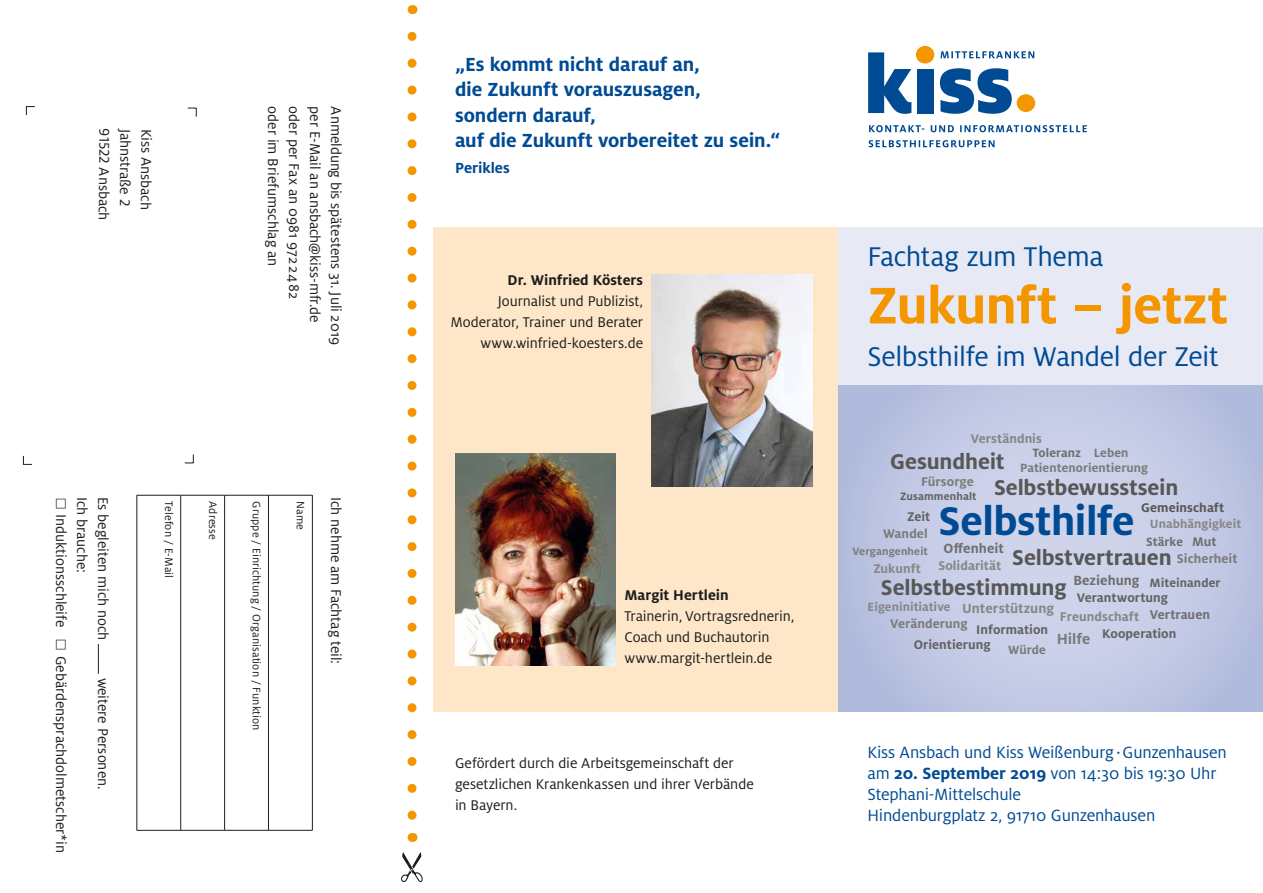
<style>
.page{position:relative;width:1263px;height:893px;background:#fff}
.page>*{position:absolute;margin:0;border:0;box-sizing:border-box;transform-origin:0 0}
.t1{font:700 57px "Milo Pro";letter-spacing:-.015em;color:#f49600}
.t2{font:700 44.25px "Milo Pro";letter-spacing:-.01em;color:#004b93}
.t3{font:30px "Milo Pro";letter-spacing:-.015em;color:#004b93}
.t4{font:700 23.7px "Milo Pro";letter-spacing:-.005em;color:#575756}
.t5{font:700 21px/25.5px "Milo Pro";letter-spacing:-.005em;color:#004b93}
.t6{font:18px/21px "Milo Pro";letter-spacing:-.015em;color:#004b93}
.t7{font:700 16.2px "Milo Pro";color:#004b93}
.t8{font:700 16.2px "Milo Pro";letter-spacing:-.005em;color:#7c7b7b}
.t9{font:15.6px/21px "Milo Pro";letter-spacing:-.005em;color:#1d1d1b}
.t10{font:700 15.6px "Milo Pro";color:#1d1d1b}
.t11{font:700 14.7px "Milo Pro";color:#706f6f}
.t12{font:700 14.7px "Milo Pro";color:#878787}
.t13{font:700 13.95px "Milo Pro";color:#646363}
.t14{font:700 13.95px "Milo Pro";letter-spacing:.005em;color:#878787}
.t15{font:700 13.95px "Milo Pro";letter-spacing:.005em;color:#7c7b7b}
.t16{font:700 13.95px "Milo Pro";letter-spacing:.005em;color:#706f6f}
.t17{font:700 13.95px "Milo Pro";letter-spacing:.005em;color:#575756}
.t18{font:700 13.35px "Milo Pro";letter-spacing:.005em;color:#7c7b7b}
.t19{font:700 13.35px "Milo Pro";color:#878787}
.t20{font:700 13.35px "Milo Pro";letter-spacing:.005em;color:#706f6f}
.t21{font:700 13.35px "Milo Pro";letter-spacing:.005em;color:#646363}
.t22{font:12px "Milo Pro";letter-spacing:.005em;color:#1d1d1b}
.t23{font:700 11.85px "Milo Pro";letter-spacing:.01em;color:#7c7b7b}
.t24{font:700 11.85px "Milo Pro";letter-spacing:.01em;color:#646363}
.s1{font-weight:700}
</style>
<div class="page">
<svg style="left:838px;top:385px;width:425px;height:327px;background:#c1c8e4"></svg>
<div style="left:838px;top:227px;width:425px;height:158px;background:#e7e9f5"></div>
<div style="left:433px;top:227px;width:405px;height:485px;background:#fee6c8"></div>
<img style="left:455px;top:453px;width:161px;height:213px">
<svg style="left:26px;top:106px;width:9px;height:9px"></svg>
<svg style="left:23px;top:456px;width:9px;height:9px"></svg>
<svg style="left:188px;top:108px;width:9px;height:9px"></svg>
<svg style="left:185px;top:454px;width:9px;height:10px"></svg>
<hr style="left:98px;top:644px;width:1px;height:30px;background:#1d1d1b">
<svg style="left:408px;top:36px;width:9px;height:784px"></svg>
<svg style="left:401px;top:852px;width:22px;height:30px"></svg>
<hr style="left:312px;top:495px;width:1px;height:335px;background:#1d1d1b">
<hr style="left:269px;top:495px;width:43px;height:1px;background:#1d1d1b">
<hr style="left:269px;top:830px;width:43px;height:1px;background:#1d1d1b">
<hr style="left:268px;top:495px;width:1px;height:335px;background:#1d1d1b">
<hr style="left:225px;top:495px;width:43px;height:1px;background:#1d1d1b">
<hr style="left:225px;top:830px;width:43px;height:1px;background:#1d1d1b">
<hr style="left:224px;top:495px;width:1px;height:335px;background:#1d1d1b">
<hr style="left:181px;top:495px;width:43px;height:1px;background:#1d1d1b">
<hr style="left:181px;top:830px;width:43px;height:1px;background:#1d1d1b">
<hr style="left:180px;top:495px;width:1px;height:335px;background:#1d1d1b">
<hr style="left:137px;top:495px;width:44px;height:1px;background:#1d1d1b">
<hr style="left:137px;top:830px;width:44px;height:1px;background:#1d1d1b">
<hr style="left:137px;top:495px;width:1px;height:335px;background:#1d1d1b">
<img style="left:652px;top:274px;width:160px;height:213px">
<svg style="left:868px;top:52px;width:43px;height:62px"></svg>
<div style="left:916px;top:46px;width:18px;height:17px;background:#f49600;border-radius:50%"></div>
<div style="left:917px;top:69px;width:16px;height:44px;background:#004b93"></div>
<svg style="left:940px;top:68px;width:72px;height:46px"></svg>
<div style="left:1017px;top:94px;width:18px;height:18px;background:#f49600;border-radius:50%"></div>
<svg style="left:940px;top:51px;width:94px;height:7px"></svg>
<svg style="left:869px;top:140px;width:125px;height:7px"></svg>
<svg style="left:869px;top:125px;width:218px;height:7px"></svg>
<p class="t9" style="left:115px;top:129px;width:93px;rotate:91deg">91522 Ansbach</p>
<p class="t9" style="left:136px;top:129px;width:79px;rotate:91deg">Jahnstraße 2</p>
<p class="t9" style="left:157px;top:129px;width:82px;rotate:91deg">Kiss Ansbach</p>
<p class="t9" style="left:305px;top:106px;width:195px;rotate:90deg">oder per Fax an 0981 9722482</p>
<p class="t9" style="left:326px;top:106px;width:218px;rotate:90deg">per E-Mail an ansbach@kiss-mfr.de</p>
<p class="t9" style="left:347px;top:106px;width:240px;rotate:90deg">Anmeldung bis spätestens 31. Juli 2019</p>
<p class="t9" style="left:284px;top:106px;width:161px;rotate:90deg">oder im Briefumschlag an</p>
<p class="t9" style="left:113px;top:497px;width:145px;rotate:90deg">Es begleiten mich noch</p>
<p class="t9" style="left:347px;top:497px;width:169px;rotate:90deg">Ich nehme am Fachtag teil:</p>
<p class="t9" style="left:113px;top:677px;width:113px;rotate:90deg">weitere Personen.</p>
<p class="t9" style="left:71px;top:497px;width:357px;rotate:90deg">□ Induktionsschleife □ Gebärdensprachdolmetscher*in</p>
<p class="t9" style="left:92px;top:497px;width:78px;rotate:90deg">Ich brauche:</p>
<p class="t22" style="left:176px;top:501px;width:78px;rotate:90deg">Telefon / E-Mail</p>
<p class="t22" style="left:219px;top:501px;width:40px;rotate:90deg">Adresse</p>
<p class="t22" style="left:263px;top:501px;width:231px;rotate:90deg">Gruppe / Einrichtung / Organisation / Funktion</p>
<p class="t22" style="left:307px;top:501px;width:30px;rotate:90deg">Name</p>
<h3 class="t5" style="left:455px;top:51px;width:327px">„Es kommt nicht darauf an,<br>die Zukunft vorauszusagen,<br>sondern darauf,<br>auf die Zukunft vorbereitet zu sein.“</h3>
<p class="t7" style="left:455px;top:158px;width:56px">Perikles</p>
<p class="t10" style="left:508px;top:271px;width:137px">Dr. Winfried Kösters</p>
<p class="t9" style="left:450px;top:291px;width:194px;text-align:right">Journalist und Publizist,<br>Moderator, Trainer und Berater www.winfried-koesters.de</p>
<p class="t10" style="left:624px;top:586px;width:106px">Margit Hertlein</p>
<p class="t9" style="left:624px;top:606px;width:172px">Trainerin, Vortragsrednerin,<br>Coach und Buchautorin www.margit-hertlein.de</p>
<p class="t9" style="left:455px;top:753px;width:300px">Gefördert durch die Arbeitsgemeinschaft der gesetzlichen Krankenkassen und ihrer Verbände in Bayern.</p>
<h3 class="t3" style="left:867px;top:240px;width:237px">Fachtag zum Thema</h3>
<h1 class="t1" style="left:867px;top:273px;width:362px">Zukunft – jetzt</h1>
<h3 class="t3" style="left:867px;top:340px;width:352px">Selbsthilfe im Wandel der Zeit</h3>
<p class="t14" style="left:971px;top:431px;width:73px">Verständnis</p>
<p class="t20" style="left:1032px;top:445px;width:50px">Toleranz</p>
<p class="t18" style="left:1094px;top:446px;width:36px">Leben</p>
<h3 class="t4" style="left:890px;top:448px;width:116px">Gesundheit</h3>
<p class="t18" style="left:1020px;top:460px;width:129px">Patientenorientierung</p>
<p class="t15" style="left:921px;top:474px;width:54px">Fürsorge</p>
<h3 class="t4" style="left:994px;top:474px;width:186px">Selbstbewusstsein</h3>
<p class="t24" style="left:900px;top:489px;width:78px">Zusammenhalt</p>
<p class="t17" style="left:1141px;top:500px;width:85px">Gemeinschaft</p>
<h2 class="t2" style="left:938px;top:496px;width:197px">Selbsthilfe</h2>
<p class="t13" style="left:907px;top:508px;width:25px">Zeit</p>
<p class="t19" style="left:1150px;top:516px;width:93px">Unabhängigkeit</p>
<p class="t15" style="left:883px;top:526px;width:46px">Wandel</p>
<p class="t20" style="left:1146px;top:534px;width:39px">Stärke</p>
<p class="t16" style="left:1192px;top:534px;width:26px">Mut</p>
<p class="t11" style="left:943px;top:540px;width:62px">Offenheit</p>
<p class="t23" style="left:852px;top:544px;width:77px">Vergangenheit</p>
<h3 class="t4" style="left:1012px;top:544px;width:161px">Selbstvertrauen</h3>
<p class="t15" style="left:1177px;top:550px;width:62px">Sicherheit</p>
<p class="t14" style="left:938px;top:558px;width:64px">Solidarität</p>
<p class="t14" style="left:873px;top:560px;width:49px">Zukunft</p>
<p class="t11" style="left:1073px;top:572px;width:68px">Beziehung</p>
<p class="t21" style="left:1149px;top:575px;width:72px">Miteinander</p>
<h3 class="t4" style="left:881px;top:574px;width:187px">Selbstbestimmung</h3>
<p class="t13" style="left:1077px;top:590px;width:93px">Verantwortung</p>
<p class="t19" style="left:868px;top:599px;width:84px">Eigeninitiative</p>
<p class="t12" style="left:962px;top:600px;width:94px">Unterstützung</p>
<p class="t16" style="left:1150px;top:606px;width:62px">Vertrauen</p>
<p class="t14" style="left:1060px;top:609px;width:81px">Freundschaft</p>
<p class="t15" style="left:890px;top:616px;width:79px">Veränderung</p>
<p class="t13" style="left:976px;top:621px;width:73px">Information</p>
<p class="t13" style="left:1102px;top:626px;width:76px">Kooperation</p>
<p class="t8" style="left:1057px;top:629px;width:35px">Hilfe</p>
<p class="t13" style="left:914px;top:637px;width:79px">Orientierung</p>
<p class="t18" style="left:1008px;top:642px;width:39px">Würde</p>
<p class="t6" style="left:867px;top:742px;width:361px">Kiss Ansbach und Kiss Weißenburg·Gunzenhausen am <span class="s1">20. September 2019</span> von 14:30 bis 19:30 Uhr Stephani-Mittelschule<br>Hindenburgplatz 2, 91710 Gunzenhausen</p>
</div>
